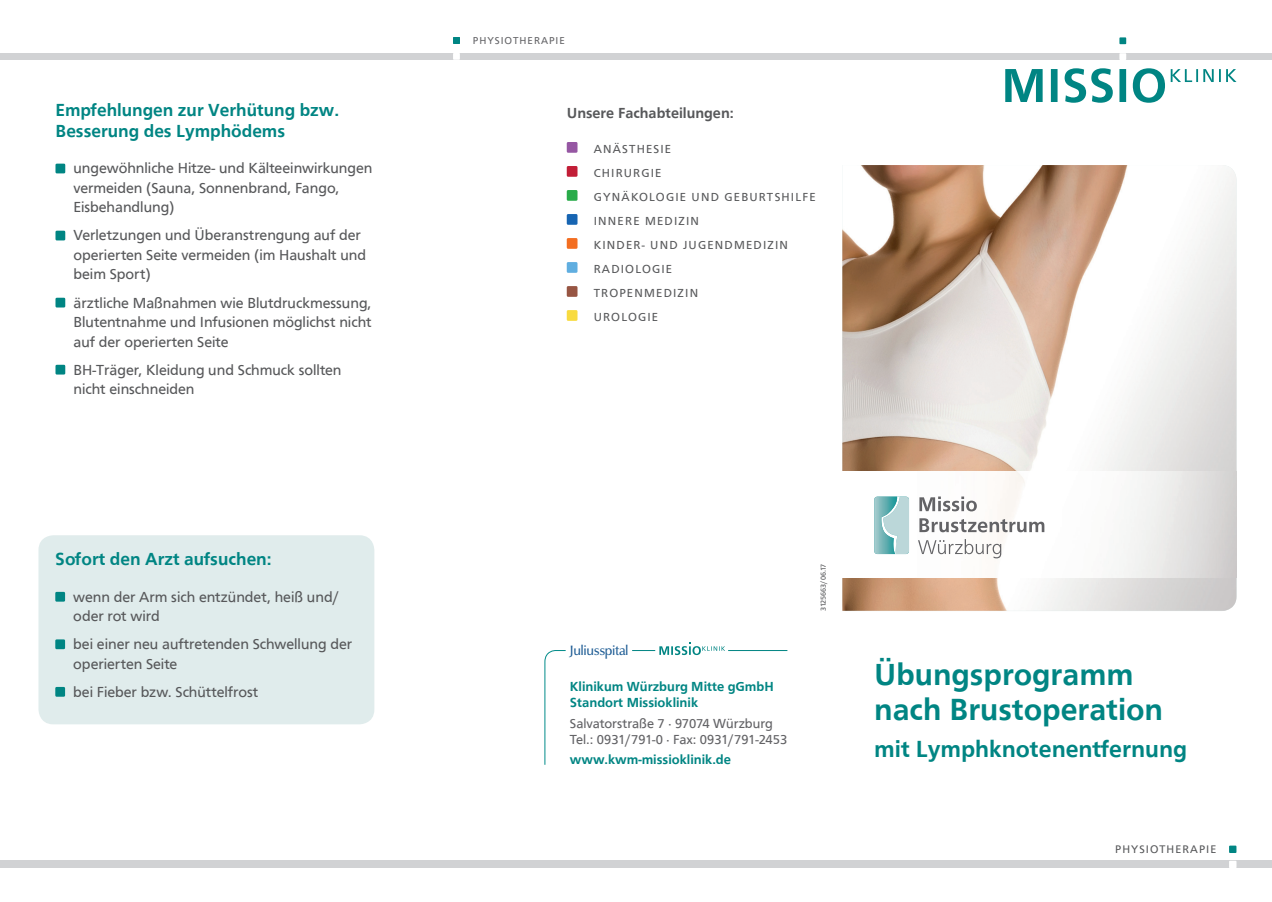
<style>
.page{position:relative;width:1272px;height:902px;background:#fff}
.page>*{position:absolute;margin:0;border:0;box-sizing:border-box;transform-origin:0 0}
.t1{font:500 31.5px/34.5px "Front Page";color:#008583}
.t2{font:500 24px "Front Page";color:#008583}
.t3{font:500 18px/21px "Front Page";color:#008583}
.t4{font:15px/19.5px "Front Page";color:#57585a}
.t5{font:500 15px "Front Page";color:#57585a}
.t6{font:600 13.8px "Zapf Humanist 601 BT";letter-spacing:-.03em;color:#1f5d95}
.t7{font:500 13.5px/16.2px "Front Page";color:#008583}
.t8{font:13.5px/16.2px "Front Page";color:#636366}
.t9{font:12px/24px "Front Page";letter-spacing:.1em;color:#57585a}
.t10{font:11.4px "Front Page";letter-spacing:.095em;color:#57585a}
.t11{font:10.35px "Front Page";letter-spacing:.095em;color:#636366}
.t12{font:7.5px "Front Page";color:#57585a}
</style>
<div class="page">
<img style="left:842px;top:165px;width:394px;height:445px">
<div style="left:566px;top:142px;width:11px;height:11px;background:#9657a3"></div>
<div style="left:566px;top:166px;width:11px;height:11px;background:#c21e37"></div>
<div style="left:566px;top:190px;width:11px;height:11px;background:#29ab4a"></div>
<div style="left:566px;top:214px;width:11px;height:11px;background:#1765b2"></div>
<div style="left:566px;top:238px;width:11px;height:11px;background:#f36e21"></div>
<div style="left:566px;top:262px;width:11px;height:11px;background:#60aee0"></div>
<div style="left:566px;top:286px;width:11px;height:11px;background:#975543"></div>
<div style="left:566px;top:310px;width:11px;height:11px;background:#f8db40"></div>
<div style="left:38px;top:535px;width:336px;height:189px;background:#e0ecec;border-radius:15px"></div>
<div style="left:55px;top:164px;width:10px;height:9px;background:#008583"></div>
<div style="left:55px;top:231px;width:10px;height:9px;background:#008583"></div>
<div style="left:55px;top:298px;width:10px;height:9px;background:#008583"></div>
<div style="left:55px;top:365px;width:10px;height:9px;background:#008583"></div>
<div style="left:55px;top:591px;width:10px;height:10px;background:#008583"></div>
<div style="left:55px;top:639px;width:10px;height:10px;background:#008583"></div>
<div style="left:55px;top:686px;width:10px;height:10px;background:#008583"></div>
<hr style="left:1236px;top:471px;width:1px;height:106px;background:#cecccc">
<img style="left:842px;top:471px;width:394px;height:106px">
<svg style="left:918px;top:539px;width:83px;height:19px"></svg>
<svg style="left:919px;top:518px;width:125px;height:14px"></svg>
<svg style="left:919px;top:496px;width:57px;height:15px"></svg>
<svg style="left:874px;top:496px;width:35px;height:58px;background:#9dcacc"></svg>
<div style="left:0;top:53px;width:1271px;height:7px;background:#d1d2d4"></div>
<div style="left:453px;top:37px;width:7px;height:7px;background:#008583"></div>
<div style="left:453px;top:53px;width:7px;height:7px;background:#fff"></div>
<div style="left:1119px;top:37px;width:7px;height:7px;background:#008583"></div>
<div style="left:1119px;top:53px;width:7px;height:7px;background:#fff"></div>
<svg style="left:1005px;top:68px;width:159px;height:35px"></svg>
<svg style="left:1170px;top:69px;width:66px;height:13px"></svg>
<svg style="left:544px;top:650px;width:22px;height:115px"></svg>
<svg style="left:632px;top:642px;width:93px;height:13px"></svg>
<hr style="left:728px;top:650px;width:59px;height:1px;background:#008583">
<div style="left:0;top:860px;width:1271px;height:8px;background:#d1d2d4"></div>
<svg style="left:1228px;top:845px;width:8px;height:7px"></svg>
<div style="left:1228px;top:860px;width:8px;height:8px;background:#fff"></div>
<p class="t3" style="left:55px;top:98px;width:285px">Empfehlungen zur Verhütung bzw.<br>Besserung des Lymphödems</p>
<p class="t4" style="left:73px;top:157px;width:300px">ungewöhnliche Hitze- und Kälteeinwirkungen vermeiden (Sauna, Sonnenbrand, Fango,<br>Eisbehandlung)</p>
<p class="t4" style="left:73px;top:224px;width:294px">Verletzungen und Überanstrengung auf der operierten Seite vermeiden (im Haushalt und beim Sport)</p>
<p class="t4" style="left:73px;top:291px;width:300px;text-align:justify">ärztliche Maßnahmen wie Blutdruckmessung, Blutentnahme und Infusionen möglichst nicht auf der operierten Seite</p>
<p class="t4" style="left:73px;top:358px;width:269px">BH-Träger, Kleidung und Schmuck sollten nicht einschneiden</p>
<p class="t3" style="left:55px;top:547px;width:218px">Sofort den Arzt aufsuchen:</p>
<p class="t4" style="left:73px;top:585px;width:267px">wenn der Arm sich entzündet, heiß und/ oder rot wird</p>
<p class="t4" style="left:73px;top:633px;width:280px">bei einer neu auftretenden Schwellung der operierten Seite</p>
<p class="t4" style="left:73px;top:680px;width:186px">bei Fieber bzw. Schüttelfrost</p>
<p class="t11" style="left:473px;top:33px;width:93px">PHYSIOTHERAPIE</p>
<p class="t5" style="left:566px;top:102px;width:168px">Unsere Fachabteilungen:</p>
<p class="t9" style="left:593px;top:136px;width:223px">ANÄSTHESIE<br>CHIRURGIE<br>GYNÄKOLOGIE UND GEBURTSHILFE<br>INNERE MEDIZIN<br>KINDER- UND JUGENDMEDIZIN<br>RADIOLOGIE<br>TROPENMEDIZIN<br>UROLOGIE</p>
<p class="t6" style="left:570px;top:641px;width:60px">Juliusspital</p>
<p class="t7" style="left:570px;top:677px;width:205px">Klinikum Würzburg Mitte gGmbH<br>Standort Missioklinik</p>
<p class="t8" style="left:570px;top:714px;width:219px">Salvatorstraße 7 · 97074 Würzburg<br>Tel.: 0931/791-0 · Fax: 0931/791-2453</p>
<p class="t7" style="left:570px;top:750px;width:163px">www.kwm-missioklinik.de</p>
<p class="t12" style="left:817px;top:611px;width:49px;rotate:-90deg">3125663/06.17</p>
<h1 class="t1" style="left:874px;top:655px;width:290px">Übungsprogramm nach Brustoperation</h1>
<h2 class="t2" style="left:874px;top:731px;width:314px">mit Lymphknotenentfernung</h2>
<p class="t10" style="left:1115px;top:840px;width:103px">PHYSIOTHERAPIE</p>
</div>
